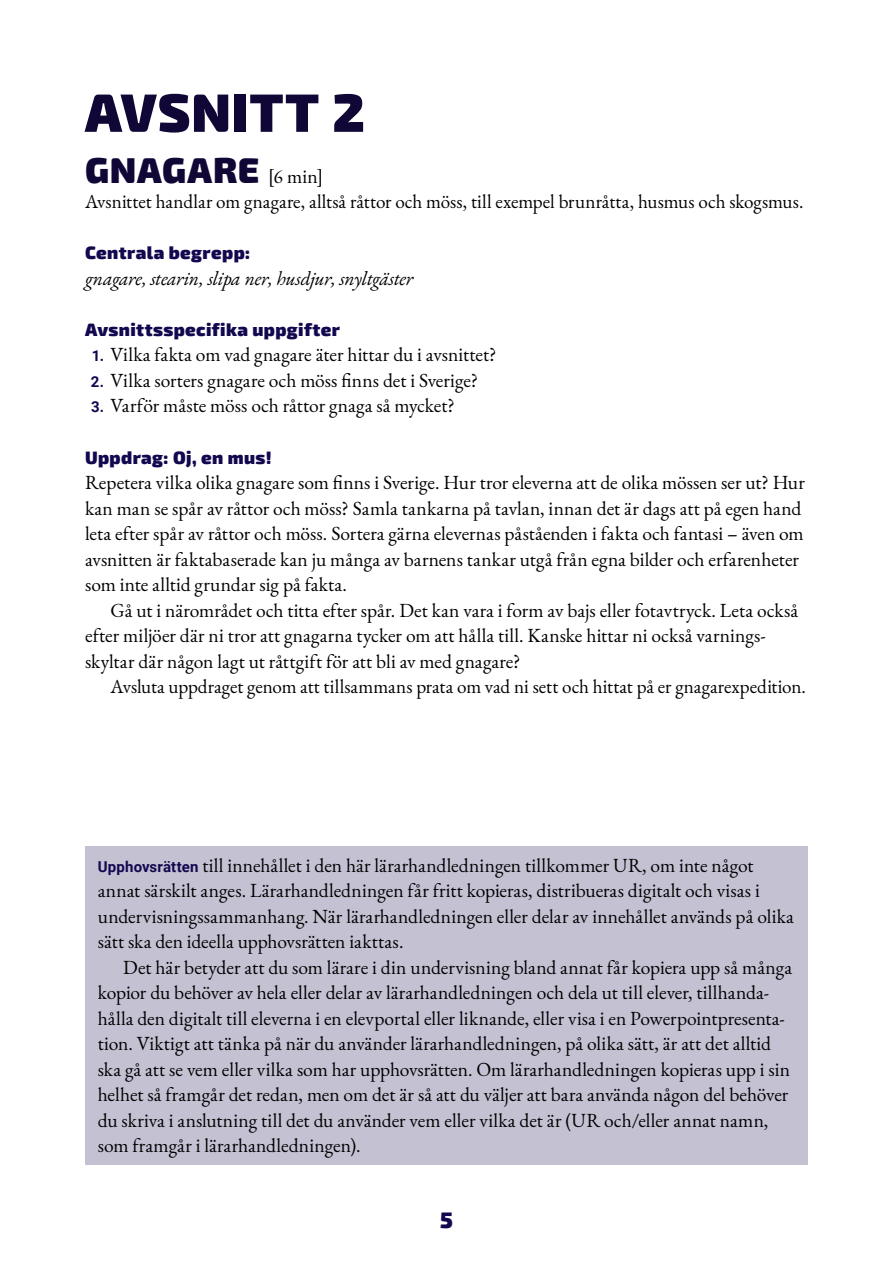
<style>
.page{position:relative;width:893px;height:1263px;background:#fff}
.page>*{position:absolute;margin:0;border:0;box-sizing:border-box;transform-origin:0 0}
.t1{font:900 54px "Exo 2";letter-spacing:.01em;color:#110737}
.t2{font:900 36px "Exo 2";letter-spacing:.02em;color:#110737}
.t3{font:900 22.5px "Exo 2";color:#12084f}
.t4{font:19.5px/25.5px "EB Garamond";color:#000}
.t5{font:italic 19.5px "EB Garamond";letter-spacing:-.015em;color:#000}
.t6{font:900 18px "Exo 2";letter-spacing:.02em;color:#12084f}
.s1{font-family:"EB Garamond";font-weight:400;font-size:19.5px;color:#000}
.s2{font-family:"Roboto";font-weight:700;font-size:15px;color:#12084f}
</style>
<div class="page">
<div style="left:85px;top:846px;width:723px;height:319px;background:#c4c1d3"></div>
<h1 class="t1" style="left:85px;top:80px;width:281px">AVSNITT 2</h1>
<h2 class="t2" style="left:85px;top:148px;width:240px">GNAGARE <span class="s1">[6 min]</span></h2>
<p class="t4" style="left:85px;top:189px;width:720px">Avsnittet handlar om gnagare, alltså råttor och möss, till exempel brunråtta, husmus och skogsmus.</p>
<p class="t6" style="left:85px;top:242px;width:167px">Centrala begrepp:</p>
<p class="t5" style="left:85px;top:266px;width:330px">gnagare, stearin, slipa ner, husdjur, snyltgäster</p>
<p class="t6" style="left:85px;top:318px;width:256px">Avsnittsspecifika uppgifter</p>
<p class="t4" style="left:92px;top:342px;width:406px"><span class="s2">1.</span> Vilka fakta om vad gnagare äter hittar du i avsnittet?</p>
<p class="t4" style="left:91px;top:368px;width:389px"><span class="s2">2.</span> Vilka sorters gnagare och möss finns det i Sverige?</p>
<p class="t4" style="left:91px;top:393px;width:365px"><span class="s2">3.</span> Varför måste möss och råttor gnaga så mycket?</p>
<p class="t6" style="left:85px;top:446px;width:188px">Uppdrag: Oj, en mus!</p>
<p class="t4" style="left:85px;top:470px;width:721px">Repetera vilka olika gnagare som finns i Sverige. Hur tror eleverna att de olika mössen ser ut? Hur kan man se spår av råttor och möss? Samla tankarna på tavlan, innan det är dags att på egen hand leta efter spår av råttor och möss. Sortera gärna elevernas påståenden i fakta och fantasi – även om avsnitten är faktabaserade kan ju många av barnens tankar utgå från egna bilder och erfarenheter som inte alltid grundar sig på fakta.</p>
<p class="t4" style="left:85px;top:597px;width:715px;text-indent:26px">Gå ut i närområdet och titta efter spår. Det kan vara i form av bajs eller fotavtryck. Leta också efter miljöer där ni tror att gnagarna tycker om att hålla till. Kanske hittar ni också varnings&shy;skyltar där någon lagt ut råttgift för att bli av med gnagare?</p>
<p class="t4" style="left:111px;top:674px;width:697px">Avsluta uppdraget genom att tillsammans prata om vad ni sett och hittat på er gnagarexpedition.</p>
<p class="t4" style="left:98px;top:852px;width:698px"><span class="s2">Upphovsrätten</span> till innehållet i den här lärarhandledningen tillkommer UR, om inte något annat särskilt anges. Lärarhandledningen får fritt kopieras, distribueras digitalt och visas i undervisningssammanhang. När lärarhandledningen eller delar av innehållet används på olika sätt ska den ideella upphovsrätten iakttas.</p>
<p class="t4" style="left:98px;top:954px;width:696px;text-indent:26px">Det här betyder att du som lärare i din undervisning bland annat får kopiera upp så många kopior du behöver av hela eller delar av lärarhandledningen och dela ut till elever, tillhanda&shy;hålla den digitalt till eleverna i en elevportal eller liknande, eller visa i en Powerpointpresenta&shy;tion. Viktigt att tänka på när du använder lärarhandledningen, på olika sätt, är att det alltid ska gå att se vem eller vilka som har upphovsrätten. Om lärarhandledningen kopieras upp i sin helhet så framgår det redan, men om det är så att du väljer att bara använda någon del behöver du skriva i anslutning till det du använder vem eller vilka det är (UR och/eller annat namn, som framgår i lärarhandledningen).</p>
<p class="t3" style="left:440px;top:1206px;width:14px">5</p>
</div>
